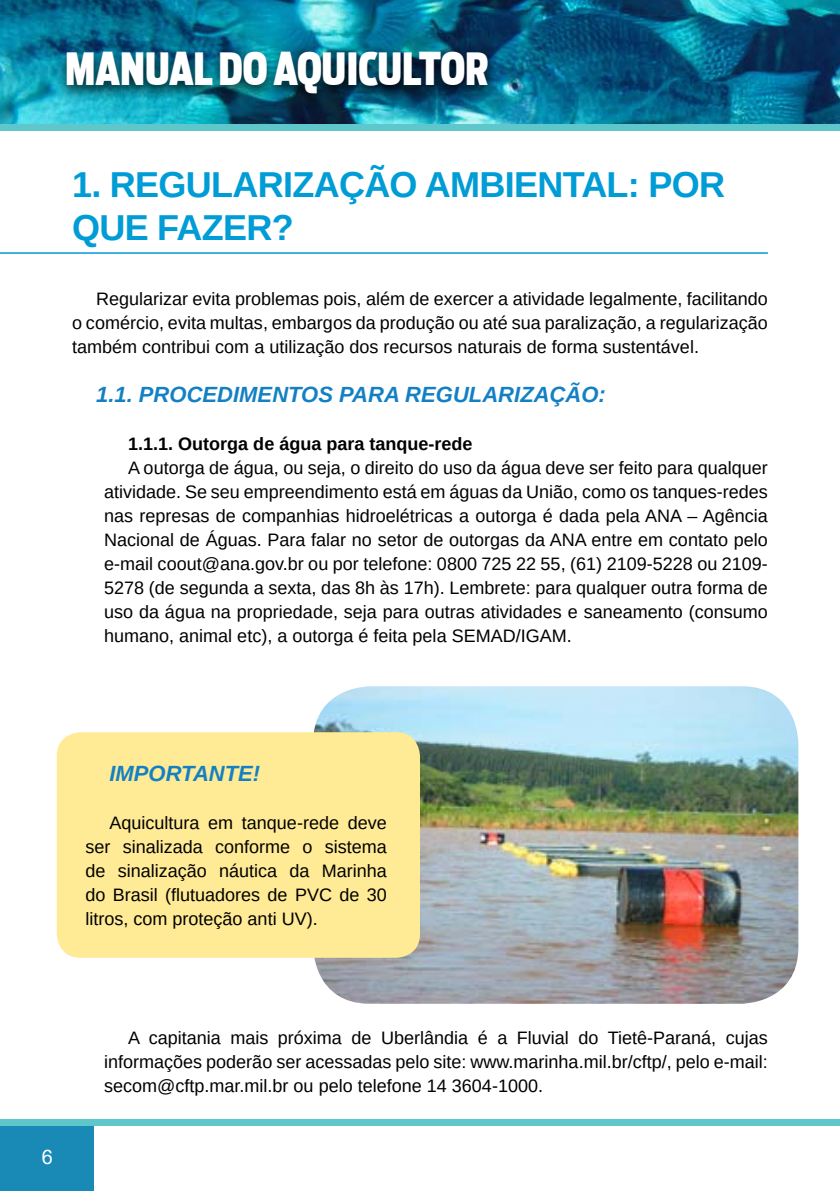
<style>
.page{position:relative;width:840px;height:1191px;background:#fff}
.page>*{position:absolute;margin:0;border:0;box-sizing:border-box;transform-origin:0 0}
.t1{font:900 44.4px "Antenna Extra Cond";color:#fff}
.t2{font:700 36px/43.2px "Arimo";letter-spacing:-.02em;color:#009cd6}
.t3{font:italic 700 22px "Arimo";color:#1480c4}
.t4{font:20px "Arial";color:#fff}
.t5{font:18px/24px "Arimo";color:#000;text-align:justify}
.t6{font:700 18px "Arimo";color:#000}
</style>
<div class="page">
<img style="left:0;top:0;width:839px;height:124px">
<div style="left:57px;top:47px;width:440px;height:63px;background:#000;opacity:.75"></div>
<div style="left:0;top:1119px;width:94px;height:72px;background:#198ab5"></div>
<div style="left:0;top:1119px;width:839px;height:6px;background:#5fc7cc"></div>
<div style="left:0;top:124px;width:839px;height:7px;background:#5fc7cc"></div>
<img style="left:313px;top:686px;width:484px;height:317px">
<hr style="left:839px;top:522px;width:1px;height:290px;background:#e6f4f9">
<div style="left:57px;top:732px;width:363px;height:225px;background:#ffeb95;border-radius:24px"></div>
<hr style="left:0;top:252px;width:767px;height:2px;background:#009cd6">
<h1 class="t1" style="left:65px;top:43px;width:425px">MANUAL DO AQUICULTOR</h1>
<h2 class="t2" style="left:72px;top:164px;width:654px">1. REGULARIZAÇÃO AMBIENTAL: POR<br>QUE FAZER?</h2>
<p class="t5" style="left:72px;top:286px;width:697px;text-indent:24px">Regularizar evita problemas pois, além de exercer a atividade legalmente, facilitando o comércio, evita multas, embargos da produção ou até sua paralização, a regularização também contribui com a utilização dos recursos naturais de forma sustentável.</p>
<p class="t3" style="left:96px;top:379px;width:511px">1.1. PROCEDIMENTOS PARA REGULARIZAÇÃO:</p>
<p class="t6" style="left:128px;top:431px;width:346px">1.1.1. Outorga de água para tanque-rede</p>
<p class="t5" style="left:104px;top:455px;width:665px;text-indent:24px">A outorga de água, ou seja, o direito do uso da água deve ser feito para qualquer atividade. Se seu empreendimento está em águas da União, como os tanques-redes nas represas de companhias hidroelétricas a outorga é dada pela ANA – Agência Nacional de Águas. Para falar no setor de outorgas da ANA entre em contato pelo e-mail coout@ana.gov.br ou por telefone: 0800 725 22 55, (61) 2109-5228 ou 2109- 5278 (de segunda a sexta, das 8h às 17h). Lembrete: para qualquer outra forma de uso da água na propriedade, seja para outras atividades e saneamento (consumo humano, animal etc), a outorga é feita pela SEMAD/IGAM.</p>
<p class="t3" style="left:109px;top:758px;width:152px">IMPORTANTE!</p>
<p class="t5" style="left:85px;top:811px;width:303px;text-indent:24px">Aquicultura em tanque-rede deve ser sinalizada conforme o sistema de sinalização náutica da Marinha do Brasil (flutuadores de PVC de 30 litros, com proteção anti UV).</p>
<p class="t4" style="left:42px;top:1143px;width:13px">6</p>
<p class="t5" style="left:104px;top:1026px;width:665px;text-indent:24px">A capitania mais próxima de Uberlândia é a Fluvial do Tietê-Paraná, cujas informações poderão ser acessadas pelo site: www.marinha.mil.br/cftp/, pelo e-mail: secom@cftp.mar.mil.br ou pelo telefone 14 3604-1000.</p>
</div>
